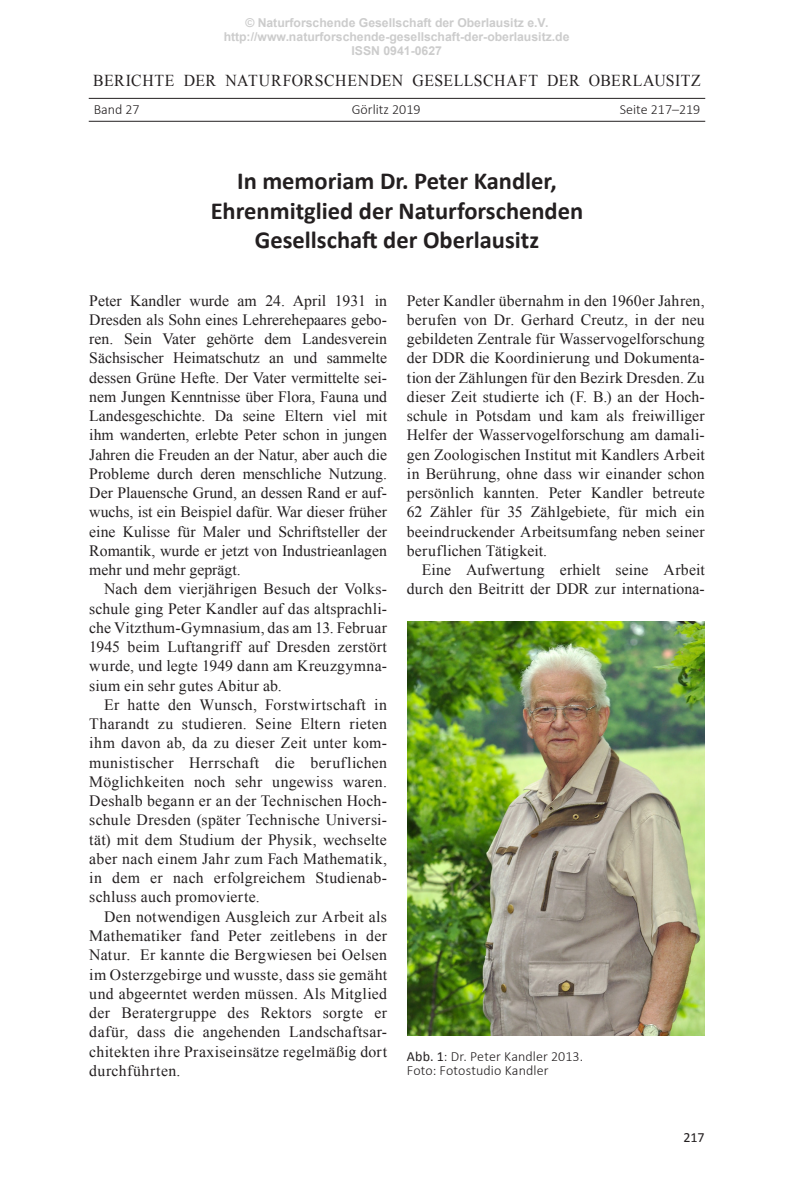
<style>
.page{position:relative;width:794px;height:1191px;background:#fff}
.page>*{position:absolute;margin:0;border:0;box-sizing:border-box;transform-origin:0 0}
.Haupttitel{font:700 24.5px/29.4px "Calibri";color:#231f20;text-align:center}
.t1{font:16.62px "Times New Roman";letter-spacing:.03em;color:#231f20;scale:.95 1}
.Grundtext{font:15.75px/19.2px "Times New Roman";letter-spacing:.01em;color:#231f20;text-align:justify}
.Abbildungsbeschriftu{font:300 14px "Calibri";letter-spacing:.005em;color:#231f20}
.t2{font:14px "Calibri";color:#231f20}
.t3{font:700 12.25px/14px "Arial";color:#ccc;text-align:center}
.s1{font-weight:400}
</style>
<div class="page">
<hr style="left:89px;top:98px;width:616px;height:1px;background:#231f20">
<hr style="left:89px;top:121px;width:616px;height:1px;background:#231f20">
<img style="left:407px;top:621px;width:298px;height:414px">
<p class="t3" style="left:224px;top:15px;width:347px">© Naturforschende Gesellschaft der Oberlausitz e.V. http://www.naturforschende-gesellschaft-der-oberlausitz.de<br>ISSN 0941-0627</p>
<p class="t1" style="left:93px;top:69px;width:641px">BERICHTE DER NATURFORSCHENDEN GESELLSCHAFT DER OBERLAUSITZ</p>
<p class="Abbildungsbeschriftu" style="left:94px;top:100px;width:47px">Band 27</p>
<p class="Abbildungsbeschriftu" style="left:352px;top:100px;width:70px">Görlitz 2019</p>
<p class="Abbildungsbeschriftu" style="left:620px;top:100px;width:82px">Seite 217–219</p>
<p class="Haupttitel" style="left:237px;top:166px;width:321px">In memoriam Dr. Peter Kandler,</p>
<p class="Haupttitel" style="left:211px;top:196px;width:374px">Ehrenmitglied der Naturforschenden<br>Gesellschaft der Oberlausitz</p>
<p class="Grundtext" style="left:89px;top:290px;width:299px">Peter Kandler wurde am 24. April 1931 in Dresden als Sohn eines Lehrerehepaares gebo&shy;ren. Sein Vater gehörte dem Landesverein Sächsischer Heimatschutz an und sammelte dessen Grüne Hefte. Der Vater vermittelte sei&shy;nem Jungen Kenntnisse über Flora, Fauna und Landesgeschichte. Da seine Eltern viel mit ihm wanderten, erlebte Peter schon in jungen Jahren die Freuden an der Natur, aber auch die Probleme durch deren menschliche Nutzung.<br>Der Plauensche Grund, an dessen Rand er auf&shy;wuchs, ist ein Beispiel dafür. War dieser früher eine Kulisse für Maler und Schriftsteller der Romantik, wurde er jetzt von Industrieanlagen mehr und mehr geprägt.</p>
<p class="Grundtext" style="left:89px;top:579px;width:299px;text-indent:15px">Nach dem vierjährigen Besuch der Volks&shy;schule ging Peter Kandler auf das altsprachli&shy;che Vitzthum-Gymnasium, das am 13. Februar 1945 beim Luftangriff auf Dresden zerstört wurde, und legte 1949 dann am Kreuzgymna&shy;sium ein sehr gutes Abitur ab.</p>
<p class="Grundtext" style="left:89px;top:695px;width:299px;text-indent:15px">Er hatte den Wunsch, Forstwirtschaft in Tharandt zu studieren. Seine Eltern rieten ihm davon ab, da zu dieser Zeit unter kom&shy;munistischer Herrschaft die beruflichen Möglichkeiten noch sehr ungewiss waren.<br>Deshalb begann er an der Technischen Hoch&shy;schule Dresden (später Technische Universi&shy;tät) mit dem Studium der Physik, wechselte aber nach einem Jahr zum Fach Mathematik, in dem er nach erfolgreichem Studienab&shy;schluss auch promovierte.</p>
<p class="Grundtext" style="left:89px;top:906px;width:299px;text-indent:15px">Den notwendigen Ausgleich zur Arbeit als Mathematiker fand Peter zeitlebens in der Natur. Er kannte die Bergwiesen bei Oelsen im Osterzgebirge und wusste, dass sie gemäht und abgeerntet werden müssen. Als Mitglied der Beratergruppe des Rektors sorgte er dafür, dass die angehenden Landschaftsar&shy;chitekten ihre Praxiseinsätze regelmäßig dort durchführten.</p>
<p class="Grundtext" style="left:407px;top:290px;width:299px">Peter Kandler übernahm in den 1960er Jahren, berufen von Dr. Gerhard Creutz, in der neu gebildeten Zentrale für Wasservogelforschung der DDR die Koordinierung und Dokumenta&shy;tion der Zählungen für den Bezirk Dresden. Zu dieser Zeit studierte ich (F. B.) an der Hoch&shy;schule in Potsdam und kam als freiwilliger Helfer der Wasservogelforschung am damali&shy;gen Zoologischen Institut mit Kandlers Arbeit in Berührung, ohne dass wir einander schon persönlich kannten. Peter Kandler betreute 62 Zähler für 35 Zählgebiete, für mich ein beeindruckender Arbeitsumfang neben seiner beruflichen Tätigkeit.</p>
<p class="Grundtext" style="left:407px;top:560px;width:299px;text-align:right">Eine Aufwertung erhielt seine Arbeit durch den Beitritt der DDR zur internationa-</p>
<p class="Abbildungsbeschriftu" style="left:407px;top:1047px;width:178px"><span class="s1">Abb. 1</span>: Dr. Peter Kandler 2013.</p>
<p class="Abbildungsbeschriftu" style="left:407px;top:1061px;width:143px">Foto: Fotostudio Kandler</p>
<p class="t2" style="left:683px;top:1128px;width:23px">217</p>
</div>
